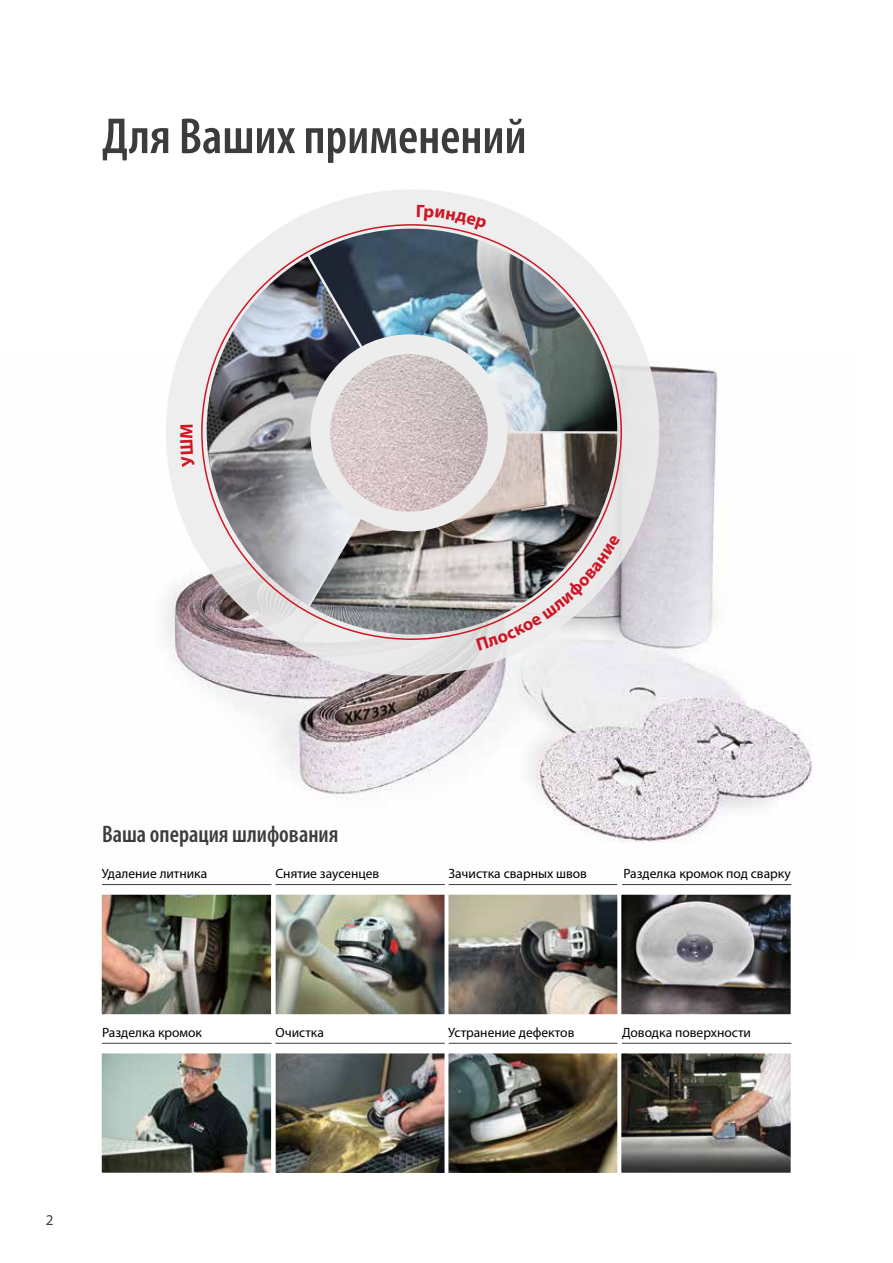
<style>
.page{position:relative;width:893px;height:1263px;background:#fff}
.page>*{position:absolute;margin:0;border:0;box-sizing:border-box;transform-origin:0 0}
.t1{font:600 condensed 51px "Myriad Pro";color:#3c3c3b}
.t2{font:600 condensed 24px "Myriad Pro";color:#3c3c3b}
.t3{font:15px "Myriad Pro";color:#3c3c3b}
.t4{font:13.5px "Myriad Pro";color:#000}
</style>
<div class="page">
<img style="left:102px;top:365px;width:710px;height:521px">
<div style="left:166px;top:189px;width:493px;height:487px;background:#ededed;border-radius:50%"></div>
<img style="left:207px;top:256px;width:103px;height:349px">
<img style="left:310px;top:229px;width:307px;height:202px">
<img style="left:310px;top:433px;width:307px;height:212px">
<div style="left:310px;top:334px;width:197px;height:197px;background:#ededed;border-radius:50%"></div>
<img style="left:330px;top:354px;width:158px;height:158px;border-radius:79px">
<img style="left:277px;top:1054px;width:167px;height:118px">
<div style="left:272px;top:1049px;width:177px;height:128px;border:4px solid #fff"></div>
<img style="left:450px;top:1054px;width:167px;height:118px">
<div style="left:445px;top:1049px;width:177px;height:128px;border:4px solid #fff"></div>
<img style="left:103px;top:896px;width:341px;height:117px">
<div style="left:98px;top:891px;width:177px;height:127px;border:4px solid #fff"></div>
<img style="left:622px;top:1054px;width:168px;height:118px">
<div style="left:617px;top:1049px;width:178px;height:128px;border:4px solid #fff"></div>
<img style="left:103px;top:1054px;width:167px;height:118px">
<div style="left:98px;top:1049px;width:177px;height:128px;border:4px solid #fff"></div>
<div style="left:272px;top:891px;width:177px;height:127px;border:4px solid #fff"></div>
<img style="left:450px;top:896px;width:167px;height:117px">
<div style="left:445px;top:891px;width:177px;height:127px;border:4px solid #fff"></div>
<svg style="left:622px;top:896px;width:168px;height:117px;background:#706f71"></svg>
<div style="left:617px;top:891px;width:178px;height:127px;border:4px solid #fff"></div>
<hr style="left:102px;top:884px;width:169px;height:1px;background:#3c3c3b">
<hr style="left:102px;top:1043px;width:169px;height:1px;background:#3c3c3b">
<hr style="left:275px;top:884px;width:170px;height:1px;background:#3c3c3b">
<hr style="left:275px;top:1043px;width:170px;height:1px;background:#3c3c3b">
<hr style="left:449px;top:884px;width:168px;height:1px;background:#3c3c3b">
<hr style="left:449px;top:1043px;width:168px;height:1px;background:#3c3c3b">
<hr style="left:622px;top:884px;width:169px;height:1px;background:#3c3c3b">
<hr style="left:622px;top:1043px;width:169px;height:1px;background:#3c3c3b">
<svg style="left:417px;top:224px;width:70px;height:8px"></svg>
<svg style="left:476px;top:535px;width:144px;height:115px"></svg>
<h1 class="t1" style="left:102px;top:105px;width:426px">Для Ваших применений</h1>
<h2 class="t2" style="left:102px;top:819px;width:238px">Ваша операция шлифования</h2>
<p class="t4" style="left:102px;top:866px;width:107px">Удаление литника</p>
<p class="t4" style="left:275px;top:866px;width:105px">Снятие заусенцев</p>
<p class="t4" style="left:449px;top:866px;width:140px">Зачистка сварных швов</p>
<p class="t4" style="left:623px;top:865px;width:169px">Разделка кромок под сварку</p>
<p class="t4" style="left:102px;top:1024px;width:101px">Разделка кромок</p>
<p class="t4" style="left:448px;top:1024px;width:128px">Устранение дефектов</p>
<p class="t4" style="left:275px;top:1024px;width:50px">Очистка</p>
<p class="t4" style="left:622px;top:1024px;width:130px">Доводка поверхности</p>
<p class="t3" style="left:46px;top:1210px;width:9px">2</p>
</div>
